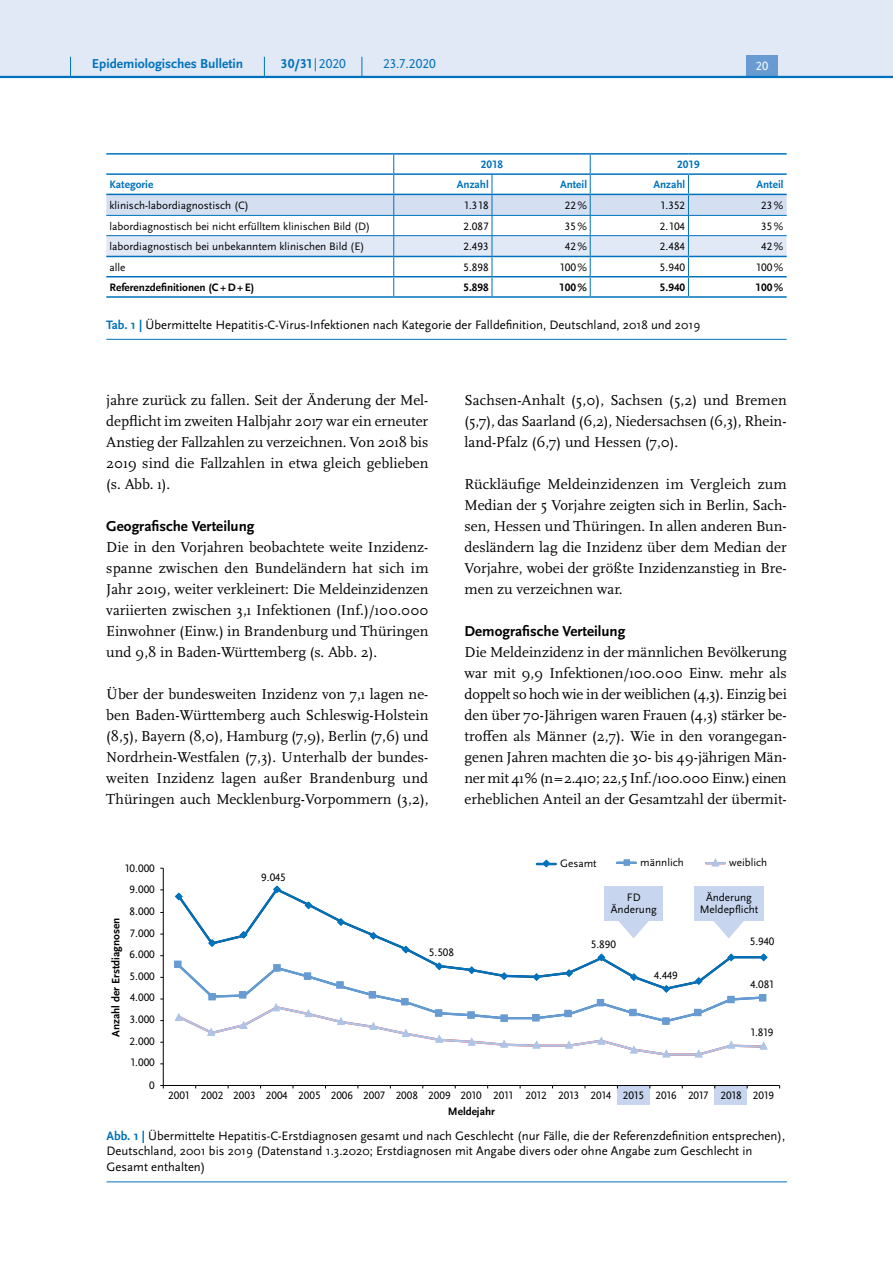
<style>
.page{position:relative;width:893px;height:1263px;background:#fff}
.page>*{position:absolute;margin:0;border:0;box-sizing:border-box;transform-origin:0 0}
.P_-_Fließtext{font:15px/21px "Scala Pro";color:#000;text-align:justify}
.t1{font:700 15px "Scala Sans Pro";color:#000}
.t2{font:700 13.5px "Scala Sans Pro";color:#0072bc}
.t3{font:13.5px "Scala Sans Pro";color:#0072bc}
.P_-_Bildunterschrift{font:12.75px/15.8px "Scala Sans Pro";color:#000}
.t4{font:12.45px "Scala Sans Pro";color:#fff}
.P_-_Tab_linksbündig{font:11.25px/12px "Scala Sans Pro";color:#000;text-align:center}
.P_-_Tab_rechtsbündig{font:11.25px "Scala Sans Pro";color:#000}
.P_-_Tab_linksbündig-2{font:700 11.25px "Scala Sans Pro";color:#000}
.P_-_Tab_rechtsbündig-2{font:700 11.25px "Scala Sans Pro";color:#0072bc}
.P_-_Tab_rechtsbündig-3{font:700 11.25px "Scala Sans Pro";color:#000}
.P_-_Tab_linksbündig-3{font:700 11.25px "Scala Sans Pro";color:#0072bc}
.P_-_Tab_zentriert{font:700 11.25px "Scala Sans Pro";color:#0072bc}
.s1{font-weight:400}
.s2{font-weight:700;color:#0072bc}
</style>
<div class="page">
<hr style="left:106px;top:339px;width:681px;height:1px;background:#0072bc">
<hr style="left:106px;top:153px;width:288px;height:2px;background:#0072bc">
<hr style="left:394px;top:153px;width:98px;height:2px;background:#0072bc">
<hr style="left:492px;top:153px;width:98px;height:2px;background:#0072bc">
<hr style="left:590px;top:153px;width:98px;height:2px;background:#0072bc">
<hr style="left:688px;top:153px;width:99px;height:2px;background:#0072bc">
<hr style="left:106px;top:296px;width:288px;height:2px;background:#0072bc">
<hr style="left:394px;top:296px;width:98px;height:2px;background:#0072bc">
<hr style="left:492px;top:296px;width:98px;height:2px;background:#0072bc">
<hr style="left:590px;top:296px;width:98px;height:2px;background:#0072bc">
<hr style="left:688px;top:296px;width:99px;height:2px;background:#0072bc">
<svg style="left:106px;top:155px;width:681px;height:141px"></svg>
<div style="left:617px;top:1085px;width:33px;height:19px;background:#c7d6ee"></div>
<div style="left:715px;top:1085px;width:32px;height:19px;background:#c7d6ee"></div>
<hr style="left:163px;top:868px;width:1px;height:217px;background:#000">
<hr style="left:163px;top:1085px;width:617px;height:1px;background:#000">
<svg style="left:180px;top:886px;width:584px;height:31px"></svg>
<svg style="left:174px;top:891px;width:10px;height:10px"></svg>
<svg style="left:272px;top:885px;width:10px;height:9px"></svg>
<svg style="left:303px;top:900px;width:11px;height:10px"></svg>
<svg style="left:537px;top:859px;width:19px;height:9px"></svg>
<div style="left:624px;top:859px;width:6px;height:7px;border:2px solid #679bd2"></div>
<svg style="left:617px;top:860px;width:19px;height:5px"></svg>
<svg style="left:706px;top:858px;width:19px;height:9px"></svg>
<div style="left:604px;top:886px;width:59px;height:34px;background:#c7d6ee"></div>
<div style="left:694px;top:886px;width:69px;height:34px;background:#c7d6ee"></div>
<svg style="left:174px;top:917px;width:594px;height:141px"></svg>
<hr style="left:107px;top:1181px;width:680px;height:1px;background:#0072bc">
<div style="left:0;top:0;width:893px;height:77px;background:#e1e8f6"></div>
<div style="left:746px;top:55px;width:32px;height:21px;background:#679bd2"></div>
<hr style="left:0;top:76px;width:893px;height:2px;background:#0072bc">
<svg style="left:70px;top:57px;width:1px;height:19px"></svg>
<svg style="left:264px;top:57px;width:1px;height:19px"></svg>
<svg style="left:362px;top:57px;width:1px;height:19px"></svg>
<p class="t2" style="left:92px;top:55px;width:153px">Epidemiologisches Bulletin</p>
<p class="t2" style="left:281px;top:55px;width:67px">30/31 <span class="s1">|2020</span></p>
<p class="t3" style="left:383px;top:55px;width:54px">23.7.2020</p>
<p class="t4" style="left:756px;top:59px;width:14px">20</p>
<p class="P_-_Tab_zentriert" style="left:481px;top:158px;width:24px">2018</p>
<p class="P_-_Tab_zentriert" style="left:677px;top:158px;width:24px">2019</p>
<p class="P_-_Tab_linksbündig-3" style="left:109px;top:178px;width:45px">Kategorie</p>
<p class="P_-_Tab_rechtsbündig-2" style="left:457px;top:178px;width:33px">Anzahl</p>
<p class="P_-_Tab_rechtsbündig-2" style="left:560px;top:178px;width:29px">Anteil</p>
<p class="P_-_Tab_rechtsbündig-2" style="left:653px;top:178px;width:33px">Anzahl</p>
<p class="P_-_Tab_rechtsbündig-2" style="left:756px;top:178px;width:29px">Anteil</p>
<p class="P_-_Tab_linksbündig" style="left:109px;top:200px;width:141px">klinisch-labordiagnostisch (C)</p>
<p class="P_-_Tab_rechtsbündig" style="left:463px;top:199px;width:27px">1.318</p>
<p class="P_-_Tab_rechtsbündig" style="left:565px;top:199px;width:24px">22%</p>
<p class="P_-_Tab_rechtsbündig" style="left:660px;top:199px;width:27px">1.352</p>
<p class="P_-_Tab_rechtsbündig" style="left:761px;top:199px;width:24px">23%</p>
<p class="P_-_Tab_linksbündig" style="left:109px;top:220px;width:262px">labordiagnostisch bei nicht erfülltem klinischen Bild (D)</p>
<p class="P_-_Tab_rechtsbündig" style="left:463px;top:219px;width:27px">2.087</p>
<p class="P_-_Tab_rechtsbündig" style="left:565px;top:219px;width:24px">35%</p>
<p class="P_-_Tab_rechtsbündig" style="left:660px;top:219px;width:27px">2.104</p>
<p class="P_-_Tab_rechtsbündig" style="left:761px;top:219px;width:24px">35%</p>
<p class="P_-_Tab_linksbündig" style="left:109px;top:240px;width:256px">labordiagnostisch bei unbekanntem klinischen Bild (E)</p>
<p class="P_-_Tab_rechtsbündig" style="left:463px;top:240px;width:27px">2.493</p>
<p class="P_-_Tab_rechtsbündig" style="left:565px;top:240px;width:24px">42%</p>
<p class="P_-_Tab_rechtsbündig" style="left:660px;top:240px;width:27px">2.484</p>
<p class="P_-_Tab_rechtsbündig" style="left:761px;top:240px;width:24px">42%</p>
<p class="P_-_Tab_linksbündig" style="left:109px;top:261px;width:18px">alle</p>
<p class="P_-_Tab_rechtsbündig" style="left:463px;top:260px;width:27px">5.898</p>
<p class="P_-_Tab_rechtsbündig" style="left:559px;top:260px;width:29px">100%</p>
<p class="P_-_Tab_rechtsbündig" style="left:660px;top:260px;width:27px">5.940</p>
<p class="P_-_Tab_rechtsbündig" style="left:756px;top:260px;width:29px">100%</p>
<p class="P_-_Tab_linksbündig-2" style="left:109px;top:281px;width:146px">Referenzdefinitionen (C+D+E)</p>
<p class="P_-_Tab_rechtsbündig-3" style="left:463px;top:281px;width:27px">5.898</p>
<p class="P_-_Tab_rechtsbündig-3" style="left:559px;top:281px;width:29px">100%</p>
<p class="P_-_Tab_rechtsbündig-3" style="left:660px;top:281px;width:27px">5.940</p>
<p class="P_-_Tab_rechtsbündig-3" style="left:756px;top:281px;width:29px">100%</p>
<p class="P_-_Bildunterschrift" style="left:106px;top:316px;width:596px"><span class="s2">Tab. 1 |</span> Übermittelte Hepatitis-C-Virus-Infektionen nach Kategorie der Falldefinition, Deutschland, 2018 und 2019</p>
<p class="P_-_Fließtext" style="left:106px;top:389px;width:324px">jahre zurück zu fallen. Seit der Änderung der Mel&shy;depflicht im zweiten Halbjahr 2017 war ein erneuter Anstieg der Fallzahlen zu verzeichnen. Von 2018 bis 2019 sind die Fallzahlen in etwa gleich geblieben (s. Abb. 1).</p>
<h5 class="t1" style="left:106px;top:517px;width:150px">Geografische Verteilung</h5>
<p class="P_-_Fließtext" style="left:106px;top:536px;width:324px">Die in den Vorjahren beobachtete weite Inzidenz&shy;spanne zwischen den Bundeländern hat sich im Jahr 2019, weiter verkleinert: Die Meldeinzidenzen variierten zwischen 3,1 Infektionen (Inf.)/100.000<br>Einwohner (Einw.) in Brandenburg und Thüringen und 9,8 in Baden-Württemberg (s. Abb. 2).</p>
<p class="P_-_Fließtext" style="left:106px;top:683px;width:324px">Über der bundesweiten Inzidenz von 7,1 lagen ne&shy;ben Baden-Württemberg auch Schleswig-Holstein (8,5), Bayern (8,0), Hamburg (7,9), Berlin (7,6) und Nordrhein-Westfalen (7,3). Unterhalb der bundes&shy;weiten Inzidenz lagen außer Brandenburg und Thüringen auch Mecklenburg-Vorpommern (3,2),</p>
<p class="P_-_Fließtext" style="left:465px;top:389px;width:324px">Sachsen-Anhalt (5,0), Sachsen (5,2) und Bremen (5,7), das Saarland (6,2), Niedersachsen (6,3), Rhein&shy;land-Pfalz (6,7) und Hessen (7,0).</p>
<p class="P_-_Fließtext" style="left:465px;top:473px;width:324px">Rückläufige Meldeinzidenzen im Vergleich zum Median der 5 Vorjahre zeigten sich in Berlin, Sach&shy;sen, Hessen und Thüringen. In allen anderen Bun&shy;desländern lag die Inzidenz über dem Median der Vorjahre, wobei der größte Inzidenzanstieg in Bre&shy;men zu verzeichnen war.</p>
<h5 class="t1" style="left:465px;top:622px;width:162px">Demografische Verteilung</h5>
<p class="P_-_Fließtext" style="left:465px;top:641px;width:324px">Die Meldeinzidenz in der männlichen Bevölkerung war mit 9,9 Infektionen/100.000 Einw. mehr als doppelt so hoch wie in der weiblichen (4,3). Einzig bei den über 70-Jährigen waren Frauen (4,3) stärker be&shy;troffen als Männer (2,7). Wie in den vorangegan&shy;genen Jahren machten die 30- bis 49-jährigen Män&shy;ner mit 41% (n=2.410; 22,5 Inf./100.000 Einw.) einen erheblichen Anteil an der Gesamtzahl der übermit-</p>
<p class="P_-_Tab_linksbündig" style="left:125px;top:862px;width:31px">10.000</p>
<p class="P_-_Tab_linksbündig" style="left:130px;top:884px;width:27px">9.000</p>
<p class="P_-_Tab_linksbündig" style="left:130px;top:905px;width:27px">8.000</p>
<p class="P_-_Tab_linksbündig-2" style="left:109px;top:1037px;width:121px;rotate:-90deg">Anzahl der Erstdiagnosen</p>
<p class="P_-_Tab_linksbündig" style="left:130px;top:927px;width:26px">7.000</p>
<p class="P_-_Tab_linksbündig" style="left:130px;top:948px;width:27px">6.000</p>
<p class="P_-_Tab_linksbündig" style="left:130px;top:970px;width:27px">5.000</p>
<p class="P_-_Tab_linksbündig" style="left:130px;top:992px;width:26px">4.000</p>
<p class="P_-_Tab_linksbündig" style="left:130px;top:1013px;width:26px">3.000</p>
<p class="P_-_Tab_linksbündig" style="left:130px;top:1035px;width:27px">2.000</p>
<p class="P_-_Tab_linksbündig" style="left:131px;top:1057px;width:26px">1.000</p>
<p class="P_-_Tab_linksbündig" style="left:149px;top:1079px;width:7px">0</p>
<p class="P_-_Tab_linksbündig" style="left:261px;top:872px;width:26px">9.045</p>
<p class="P_-_Tab_linksbündig" style="left:429px;top:946px;width:27px">5.508</p>
<p class="P_-_Tab_linksbündig" style="left:560px;top:857px;width:38px">Gesamt</p>
<p class="P_-_Tab_linksbündig" style="left:640px;top:856px;width:45px">männlich</p>
<p class="P_-_Tab_linksbündig" style="left:729px;top:856px;width:39px">weiblich</p>
<p class="P_-_Tab_linksbündig" style="left:611px;top:891px;width:47px">FD<br>Änderung</p>
<p class="P_-_Tab_linksbündig" style="left:700px;top:891px;width:60px">Änderung<br>Meldepflicht</p>
<p class="P_-_Tab_linksbündig" style="left:591px;top:939px;width:27px">5.890</p>
<p class="P_-_Tab_linksbündig" style="left:654px;top:969px;width:25px">4.449</p>
<p class="P_-_Tab_linksbündig" style="left:750px;top:935px;width:26px">5.940</p>
<p class="P_-_Tab_linksbündig" style="left:750px;top:978px;width:25px">4.081</p>
<p class="P_-_Tab_linksbündig" style="left:751px;top:1026px;width:24px">1.819</p>
<p class="P_-_Tab_linksbündig" style="left:168px;top:1089px;width:607px">2001 2002 2003 2004 2005 2006 2007 2008 2009 2010 2011 2012 2013 2014 2015 2016 2017 2018 2019</p>
<p class="P_-_Tab_linksbündig-2" style="left:448px;top:1104px;width:49px">Meldejahr</p>
<p class="P_-_Bildunterschrift" style="left:107px;top:1127px;width:680px"><span class="s2">Abb. 1 |</span> Übermittelte Hepatitis-C-Erstdiagnosen gesamt und nach Geschlecht (nur Fälle, die der Referenzdefinition entsprechen),<br>Deutschland, 2001 bis 2019 (Datenstand 1.3.2020; Erstdiagnosen mit Angabe divers oder ohne Angabe zum Geschlecht in<br>Gesamt enthalten)</p>
</div>
